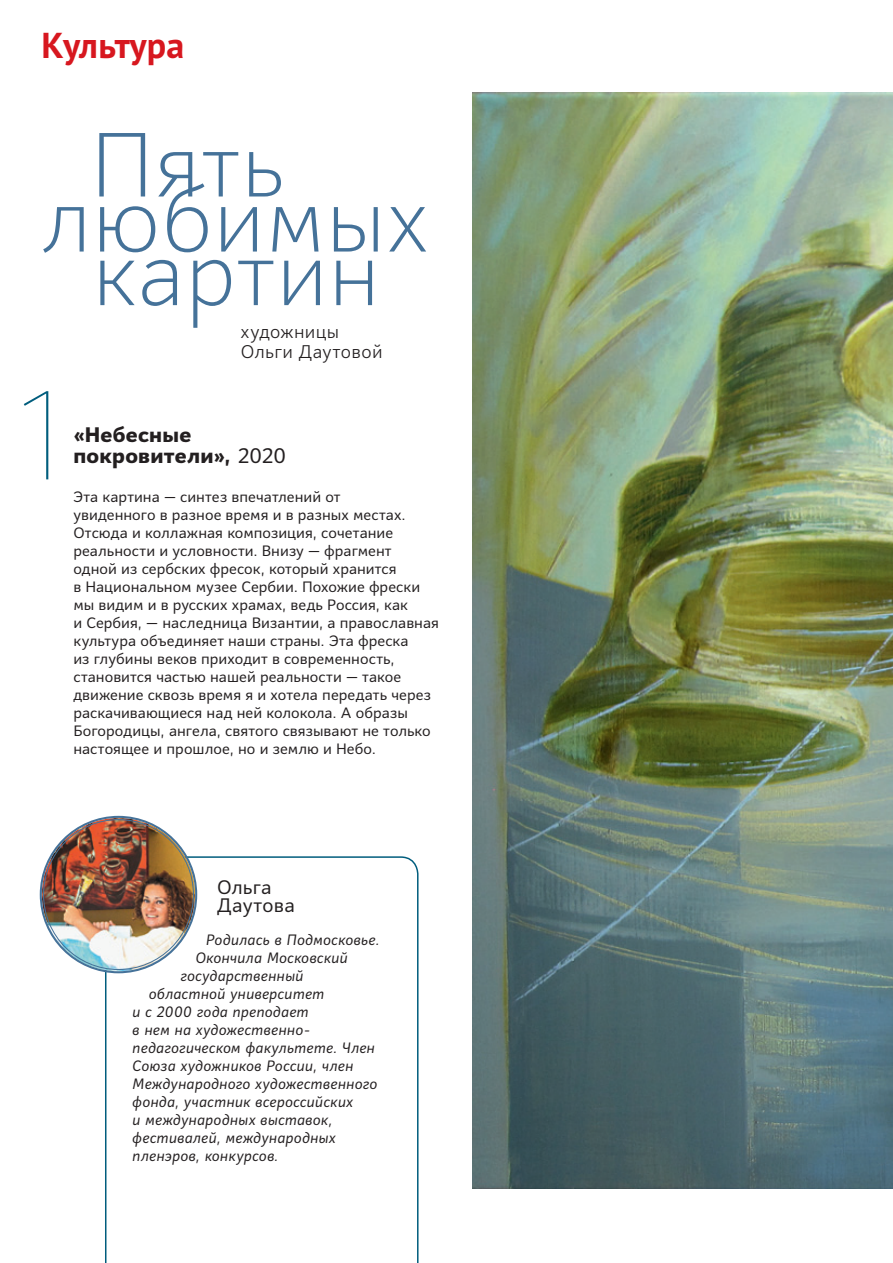
<style>
.page{position:relative;width:893px;height:1263px;background:#fff}
.page>*{position:absolute;margin:0;border:0;box-sizing:border-box;transform-origin:0 0}
.t1{font:100 126px "Mediator";color:#005d7d}
.t2{font:200 90.6px "Mediator";letter-spacing:.005em;color:#457299}
.t3{font:700 36px "PT Sans";letter-spacing:-.01em;color:#d7171f}
.t4{font:800 21px/21px "Mediator";letter-spacing:.015em;color:#231f20}
.t5{font:19.5px/18px "Mediator";letter-spacing:.015em;color:#231f20}
.t6{font:300 18.3px/20.4px "Mediator";letter-spacing:.02em;color:#231f20}
.t7{font:15px/18px "Mediator";letter-spacing:.005em;color:#231f20}
.t8{font:italic 15px "Mediator";letter-spacing:.02em;color:#231f20}
.s1{font-weight:400}
</style>
<div class="page">
<img style="left:472px;top:93px;width:421px;height:1096px">
<svg style="left:105px;top:856px;width:314px;height:407px"></svg>
<img style="left:42px;top:818px;width:153px;height:153px;border-radius:77px">
<h3 class="t3" style="left:41px;top:22px;width:144px">Культура</h3>
<h2 class="t2" style="left:90px;top:108px;width:197px">Пять</h2>
<h2 class="t2" style="left:40px;top:163px;width:389px">любимых</h2>
<h1 class="t1" style="left:14px;top:356px;width:59px">1</h1>
<h2 class="t2" style="left:92px;top:216px;width:290px">картин</h2>
<p class="t6" style="left:241px;top:321px;width:143px">художницы<br>Ольги Даутовой</p>
<h3 class="t4" style="left:73px;top:425px;width:214px">«Небесные покровители», <span class="s1">2020</span></h3>
<p class="t7" style="left:73px;top:488px;width:367px">Эта картина — синтез впечатлений от<br>увиденного в разное время и в разных местах.<br>Отсюда и коллажная композиция, сочетание реальности и условности. Внизу — фрагмент<br>одной из сербских фресок, который хранится<br>в Национальном музее Сербии. Похожие фрески мы видим и в русских храмах, ведь Россия, как<br>и Сербия, — наследница Византии, а православная культура объединяет наши страны. Эта фреска<br>из глубины веков приходит в современность, становится частью нашей реальности — такое движение сквозь время я и хотела передать через раскачивающиеся над ней колокола. А образы Богородицы, ангела, святого связывают не только настоящее и прошлое, но и землю и Небо.</p>
<h3 class="t5" style="left:217px;top:878px;width:80px">Ольга<br>Даутова</h3>
<p class="t8" style="left:205px;top:930px;width:175px">Родилась в Подмосковье.</p>
<p class="t8" style="left:195px;top:948px;width:154px">Окончила Московский</p>
<p class="t8" style="left:180px;top:966px;width:125px">государственный</p>
<p class="t8" style="left:148px;top:984px;width:177px">областной университет</p>
<p class="t8" style="left:132px;top:1002px;width:178px">и с 2000 года преподает</p>
<p class="t8" style="left:132px;top:1020px;width:179px">в нем на художественно-</p>
<p class="t8" style="left:132px;top:1038px;width:244px">педагогическом факультете. Член</p>
<p class="t8" style="left:132px;top:1056px;width:222px">Союза художников России, член</p>
<p class="t8" style="left:132px;top:1074px;width:246px">Международного художественного</p>
<p class="t8" style="left:132px;top:1092px;width:222px">фонда, участник всероссийских</p>
<p class="t8" style="left:132px;top:1110px;width:202px">и международных выставок,</p>
<p class="t8" style="left:132px;top:1128px;width:205px">фестивалей, международных</p>
<p class="t8" style="left:132px;top:1146px;width:147px">пленэров, конкурсов.</p>
</div>
